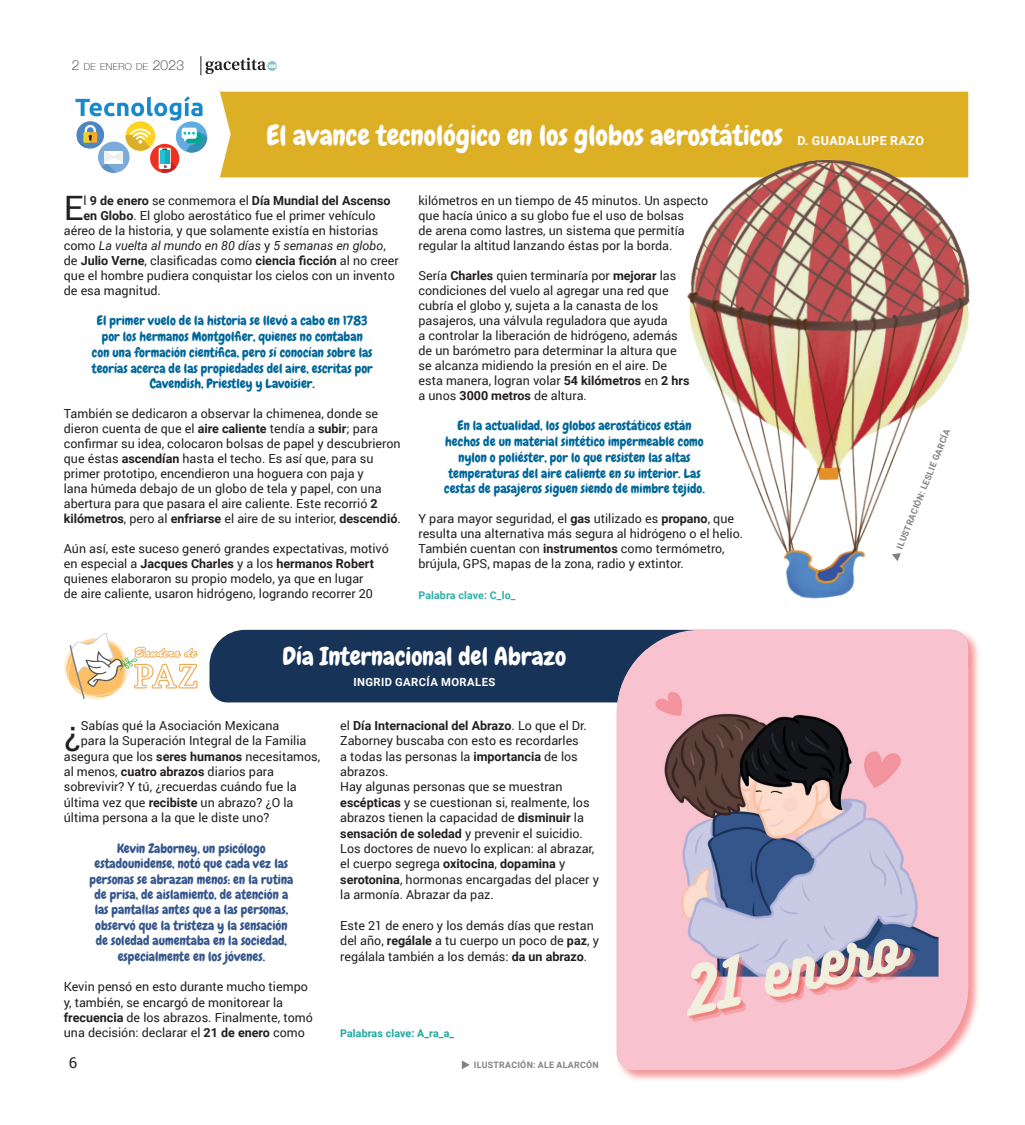
<style>
.page{position:relative;width:1025px;height:1125px;background:#fff}
.page>*{position:absolute;margin:0;border:0;box-sizing:border-box;transform-origin:0 0}
.Básico{font:34.12px "Roboto";color:#231f20}
.Básico-2{font:33.62px "Roboto";color:#231f20}
.Títulos{font:27.75px "Chewy";color:#fff}
.Títulos-2{font:25px "Chewy";color:#fff}
.t1{font:15px "Roboto";color:#231f20}
.Básico-3{font:13.12px/15.8px "Chewy";color:#006799;text-align:center}
.Básico-4{font:13.12px/15.4px "Chewy";color:#36578c;text-align:center}
.Básico-5{font:12.5px/15.4px "Roboto";color:#231f20}
.Básico-6{font:italic 12.5px "Roboto";color:#231f20}
.Básico-7{font:700 12.5px "Roboto";color:#231f20}
.AUTOR{font:700 12.5px "Roboto";letter-spacing:.035em;color:#fff}
.AUTOR-2{font:700 11.25px "Roboto";letter-spacing:.035em;color:#fff}
.Palab-CLAV{font:700 10.62px "Roboto";letter-spacing:.01em;color:#1ca79d}
.Palab-CLAV-2{font:700 10.62px "Roboto";letter-spacing:.01em;color:#2daea5}
.t2{font:100 9.62px "Helvetica Neue";letter-spacing:.03em;color:#231f20}
.CREDITO{font:700 8.75px "Roboto";letter-spacing:.035em;color:#808285}
.s1{font-size:13.75px}
.s2{font-weight:400}
.s3{font-weight:700}
.s4{font-style:normal}
</style>
<div class="page">
<svg style="left:200px;top:56px;width:76px;height:19px"></svg>
<div style="left:220px;top:92px;width:747px;height:85px;background:#ddaf25"></div>
<svg style="left:75px;top:96px;width:132px;height:77px"></svg>
<svg style="left:64px;top:633px;width:134px;height:67px"></svg>
<img style="left:684px;top:147px;width:286px;height:452px">
<svg style="left:891px;top:553px;width:9px;height:8px"></svg>
<div style="left:209px;top:630px;width:406px;height:72px;background:#173357"></div>
<div style="left:615px;top:629px;width:365px;height:454px;background:#f27477;opacity:.75"></div>
<svg style="left:616px;top:630px;width:351px;height:19px;background:#d9aebe"></svg>
<img style="left:616px;top:649px;width:351px;height:421px">
<svg style="left:461px;top:1061px;width:8px;height:8px"></svg>
<p class="t2" style="left:72px;top:59px;width:114px"><span class="s1">2</span> DE ENERO DE <span class="s1">2023</span></p>
<p class="Títulos" style="left:266px;top:118px;width:518px">El avance tecnológico en los globos aerostáticos</p>
<p class="AUTOR" style="left:797px;top:132px;width:128px">D. GUADALUPE RAZO</p>
<p class="Básico-2" style="left:64px;top:184px;width:21px">E</p>
<p class="Básico-7" style="left:83px;top:191px;width:308px"><span class="s2">l</span> 9 de enero <span class="s2">se conmemora el</span> Día Mundial del Ascenso</p>
<p class="Básico-5" style="left:83px;top:207px;width:293px"><span class="s3">en Globo</span>. El globo aerostático fue el primer vehículo</p>
<p class="Básico-5" style="left:64px;top:222px;width:316px">aéreo de la historia, y que solamente existía en historias</p>
<p class="Básico-6" style="left:64px;top:236px;width:323px"><span class="s4">como</span> La vuelta al mundo en 80 días <span class="s4">y</span> 5 semanas en globo<span class="s4">,</span></p>
<p class="Básico-5" style="left:64px;top:252px;width:336px">de <span class="s3">Julio Verne</span>, clasificadas como <span class="s3">ciencia ficción</span> al no creer</p>
<p class="Básico-5" style="left:64px;top:267px;width:332px">que el hombre pudiera conquistar los cielos con un invento</p>
<p class="Básico-5" style="left:64px;top:282px;width:98px">de esa magnitud.</p>
<p class="Básico-3" style="left:92px;top:313px;width:282px">El primer vuelo de la historia se llevó a cabo en 1783 por los hermanos Montgolfier, quienes no contaban con una formación científica, pero sí conocían sobre las teorías acerca de las propiedades del aire, escritas por Cavendish, Priestley y Lavoisier.</p>
<p class="Básico-5" style="left:64px;top:406px;width:338px;line-height:15px">También se dedicaron a observar la chimenea, donde se dieron cuenta de que el <span class="s3">aire caliente</span> tendía a <span class="s3">subir</span>; para confirmar su idea, colocaron bolsas de papel y descubrieron que éstas <span class="s3">ascendían</span> hasta el techo. Es así que, para su primer prototipo, encendieron una hoguera con paja y<br>lana húmeda debajo de un globo de tela y papel, con una abertura para que pasara el aire caliente. Este recorrió <span class="s3">2 kilómetros</span>, pero al <span class="s3">enfriarse</span> el aire de su interior, <span class="s3">descendió</span>.</p>
<p class="Básico-5" style="left:64px;top:541px;width:326px;line-height:15px">Aún así, este suceso generó grandes expectativas, motivó en especial a <span class="s3">Jacques Charles</span> y a los <span class="s3">hermanos Robert </span>quienes elaboraron su propio modelo, ya que en lugar<br>de aire caliente, usaron hidrógeno, logrando recorrer 20</p>
<p class="Básico-5" style="left:418px;top:192px;width:291px">kilómetros en un tiempo de 45 minutos. Un aspecto</p>
<p class="Básico-5" style="left:418px;top:207px;width:267px">que hacía único a su globo fue el uso de bolsas</p>
<p class="Básico-5" style="left:418px;top:222px;width:267px">de arena como lastres, un sistema que permitía</p>
<p class="Básico-5" style="left:418px;top:237px;width:255px">regular la altitud lanzando éstas por la borda.</p>
<p class="Básico-5" style="left:418px;top:267px;width:259px">Sería <span class="s3">Charles</span> quien terminaría por <span class="s3">mejorar</span> las</p>
<p class="Básico-5" style="left:418px;top:282px;width:251px">condiciones del vuelo al agregar una red que</p>
<p class="Básico-5" style="left:418px;top:297px;width:241px">cubría el globo y, sujeta a la canasta de los</p>
<p class="Básico-5" style="left:418px;top:312px;width:251px">pasajeros, una válvula reguladora que ayuda</p>
<p class="Básico-5" style="left:418px;top:327px;width:261px">a controlar la liberación de hidrógeno, además</p>
<p class="Básico-5" style="left:418px;top:342px;width:259px">de un barómetro para determinar la altura que</p>
<p class="Básico-5" style="left:418px;top:357px;width:250px">se alcanza midiendo la presión en el aire. De</p>
<p class="Básico-5" style="left:418px;top:372px;width:272px">esta manera, logran volar <span class="s3">54 kilómetros</span> en <span class="s3">2 hrs</span></p>
<p class="Básico-5" style="left:418px;top:387px;width:170px">a unos <span class="s3">3000 metros</span> de altura.</p>
<p class="Básico-3" style="left:444px;top:418px;width:262px">En la actualidad, los globos aerostáticos están hechos de un material sintético impermeable como nylon o poliéster, por lo que resisten las altas temperaturas del aire caliente en su interior. Las cestas de pasajeros siguen siendo de mimbre tejido.</p>
<p class="Básico-5" style="left:418px;top:511px;width:326px;line-height:15px">Y para mayor seguridad, el <span class="s3">gas</span> utilizado es <span class="s3">propano</span>, que resulta una alternativa más segura al hidrógeno o el helio.<br>También cuentan con <span class="s3">instrumentos</span> como termómetro, brújula, GPS, mapas de la zona, radio y extintor.</p>
<p class="Palab-CLAV-2" style="left:418px;top:588px;width:98px">Palabra clave: C_lo_</p>
<p class="CREDITO" style="left:893px;top:546px;width:130px;rotate:-68deg">ILUSTRACIÓN: LESLIE GARCÍA</p>
<p class="Títulos-2" style="left:282px;top:641px;width:285px">Día Internacional del Abrazo</p>
<p class="AUTOR-2" style="left:353px;top:674px;width:143px">INGRID GARCÍA MORALES</p>
<p class="Básico-5" style="left:81px;top:717px;width:200px">Sabías qué la Asociación Mexicana</p>
<p class="Básico-5" style="left:81px;top:733px;width:227px">para la Superación Integral de la Familia</p>
<p class="Básico-5" style="left:64px;top:748px;width:258px">asegura que los <span class="s3">seres humanos</span> necesitamos,</p>
<p class="Básico-5" style="left:64px;top:763px;width:212px">al menos, <span class="s3">cuatro abrazos</span> diarios para</p>
<p class="Básico-5" style="left:64px;top:779px;width:234px">sobrevivir? Y tú, ¿recuerdas cuándo fue la</p>
<p class="Básico-5" style="left:64px;top:794px;width:231px">última vez que <span class="s3">recibiste</span> un abrazo? ¿O la</p>
<p class="Básico-5" style="left:64px;top:810px;width:207px">última persona a la que le diste uno?</p>
<p class="Básico-4" style="left:89px;top:841px;width:205px">Kevin Zaborney, un psicólogo estadounidense, notó que cada vez las personas se abrazan menos: en la rutina de prisa, de aislamiento, de atención a las pantallas antes que a las personas, observó que la tristeza y la sensación de soledad aumentaba en la sociedad, especialmente en los jóvenes.</p>
<p class="Básico-5" style="left:64px;top:979px;width:250px">Kevin pensó en esto durante mucho tiempo y, también, se encargó de monitorear la <span class="s3">frecuencia</span> de los abrazos. Finalmente, tomó una decisión: declarar el <span class="s3">21 de enero</span> como</p>
<p class="Básico" style="left:64px;top:709px;width:18px">¿</p>
<p class="t1" style="left:69px;top:1052px;width:10px">6</p>
<p class="Básico-5" style="left:340px;top:717px;width:248px">el <span class="s3">Día Internacional del Abrazo</span>. Lo que el Dr.<br>Zaborney buscaba con esto es recordarles a todas las personas la <span class="s3">importancia</span> de los abrazos.</p>
<p class="Básico-5" style="left:340px;top:779px;width:260px">Hay algunas personas que se muestran <span class="s3">escépticas</span> y se cuestionan si, realmente, los abrazos tienen la capacidad de <span class="s3">disminuir</span> la <span class="s3">sensación de soledad</span> y prevenir el suicidio.<br>Los doctores de nuevo lo explican: al abrazar, el cuerpo segrega <span class="s3">oxitocina</span>, <span class="s3">dopamina</span> y <span class="s3">serotonina</span>, hormonas encargadas del placer y la armonía. Abrazar da paz.</p>
<p class="Básico-5" style="left:340px;top:917px;width:260px">Este 21 de enero y los demás días que restan del año, <span class="s3">regálale</span> a tu cuerpo un poco de <span class="s3">paz</span>, y regálala también a los demás: <span class="s3">da un abrazo</span>.</p>
<p class="Palab-CLAV" style="left:340px;top:1026px;width:115px">Palabras clave: A_ra_a_</p>
<p class="CREDITO" style="left:473px;top:1059px;width:126px">ILUSTRACIÓN: ALE ALARCÓN</p>
</div>
